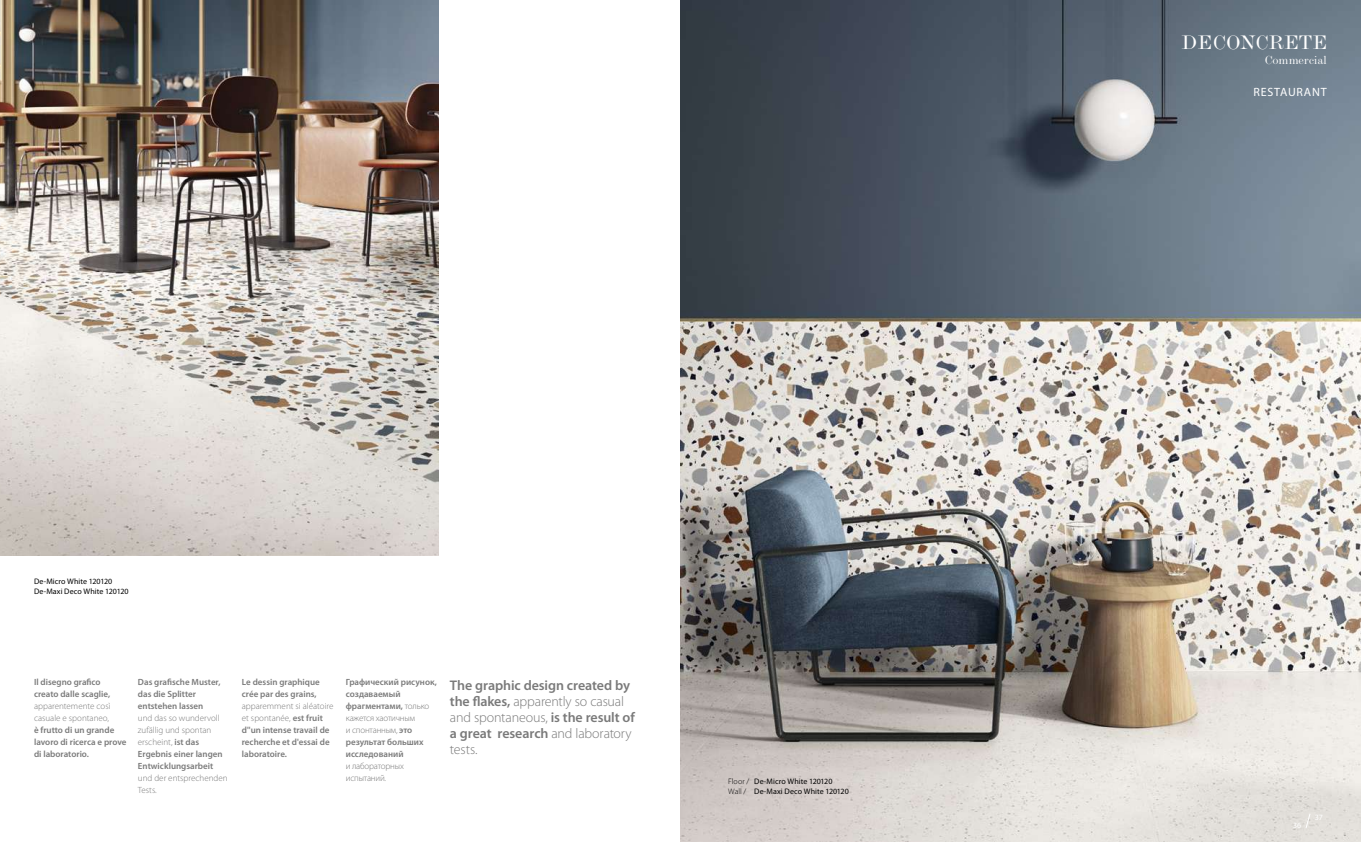
<style>
.page{position:relative;width:1361px;height:842px;background:#fff}
.page>*{position:absolute;margin:0;border:0;box-sizing:border-box;transform-origin:0 0}
.t1{font:20px "Baron MT Modern Text";color:#fff}
.t2{font:600 14px/16px "Myriad Pro";letter-spacing:-.005em;color:#7a7a7a}
.t3{font:12px "Baron MT Modern Text";color:#fff}
.t4{font:12px "Myriad Pro";letter-spacing:.07em;color:#fff}
.t5{font:600 9px/12px "Myriad Pro";color:#7a7a7a}
.t6{font:300 9px/12px "Myriad Pro";color:#7a7a7a}
.t7{font:300 9px/12px "Myriad Pro";letter-spacing:-.02em;color:#7a7a7a}
.t8{font:8px/10px "Myriad Pro";letter-spacing:.005em;color:#000}
.t9{font:8px "Myriad Pro";color:#fff}
.s1{font-weight:600}
.s2{font-weight:300}
</style>
<div class="page">
<img style="left:680px;top:0;width:681px;height:842px">
<img style="left:0;top:0;width:438px;height:556px">
<svg style="left:1305px;top:813px;width:5px;height:16px"></svg>
<p class="t8" style="left:34px;top:576px;width:96px">De-Micro White 120120<br>De-Maxi Deco White 120120</p>
<p class="t5" style="left:34px;top:676px;width:78px">Il disegno grafico creato dalle scaglie,</p>
<p class="t6" style="left:34px;top:700px;width:78px">apparentemente così casuale e spontaneo,</p>
<p class="t5" style="left:34px;top:724px;width:94px">è frutto di un grande lavoro di ricerca e prove di laboratorio.</p>
<p class="t5" style="left:138px;top:676px;width:84px">Das grafische Muster, das die Splitter entstehen lassen</p>
<p class="t6" style="left:138px;top:712px;width:86px">und das so wundervoll zufällig und spontan erscheint, <span class="s1">ist das<br>Ergebnis einer langen<br>Entwicklungsarbeit</span></p>
<p class="t6" style="left:138px;top:772px;width:91px">und der entsprechenden<br>Tests.</p>
<p class="t5" style="left:242px;top:676px;width:80px">Le dessin graphique crée par des grains,</p>
<p class="t5" style="left:242px;top:700px;width:93px"><span class="s2">apparemment si aléatoire et spontanée,</span> est fruit d''un intense travail de recherche et d'essai de laboratoire.</p>
<p class="t5" style="left:346px;top:676px;width:92px">Графический рисунок, создаваемый фрагментами, <span class="s2">только кажется хаотичным<br>и спонтанным,</span> это результат больших исследований</p>
<p class="t7" style="left:346px;top:760px;width:60px">и лабораторных испытаний.</p>
<h2 class="t2" style="left:450px;top:677px;width:186px">The graphic design created by the flakes, <span class="s2">apparently so casual and spontaneous,</span> is the result of a great research <span class="s2">and laboratory tests.</span></h2>
<p class="t8" style="left:728px;top:776px;width:122px"><span class="s2">Floor /</span> De-Micro White 120120<br><span class="s2">Wall /</span> De-Maxi Deco White 120120</p>
<h1 class="t1" style="left:1181px;top:30px;width:147px">DECONCRETE</h1>
<h3 class="t3" style="left:1265px;top:52px;width:63px">Commercial</h3>
<h3 class="t4" style="left:1253px;top:84px;width:75px">RESTAURANT</h3>
<p class="t9" style="left:1293px;top:820px;width:10px">36</p>
<p class="t9" style="left:1314px;top:812px;width:10px">37</p>
</div>
